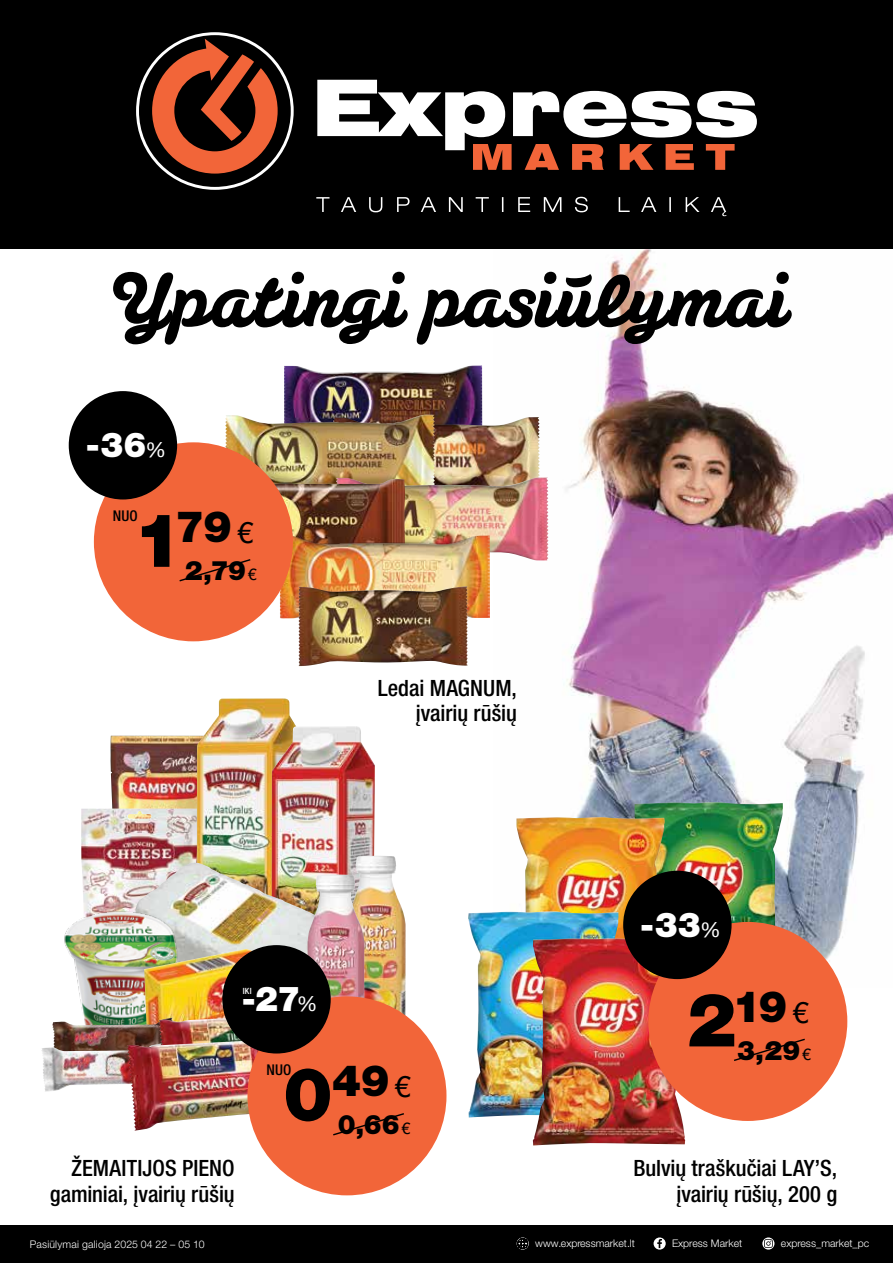
<style>
.page{position:relative;width:893px;height:1263px;background:#fff}
.page>*{position:absolute;margin:0;border:0;box-sizing:border-box;transform-origin:0 0}
.t1{font:800 73.8px "Susa";letter-spacing:.03em;color:#000}
.t2{font:900 43.35px "Helvetica Neue LT Pro";color:#000}
.t3{font:900 34.35px "Helvetica Neue LT Pro";color:#fff}
.t4{font:900 26.85px "Helvetica Neue LT Pro";color:#000}
.t5{font:500 condensed 22.5px/25.5px "Helvetica Neue LT Pro";color:#000;text-align:right}
.t6{font:500 condensed 14.85px "Helvetica Neue LT Pro";letter-spacing:.01em;color:#000}
.t7{font:300 10.5px "Helvetica Neue LT Pro";color:#fff}
.t8{font:300 10.5px "Helvetica Neue LT Pro";letter-spacing:.02em;color:#fff}
.t9{font:500 condensed 8.55px "Helvetica Neue LT Pro";color:#fff}
.s1{font-weight:400;font-size:20.7px}
.s2{font-size:74.25px}
.s3{font-weight:400;font-size:29.25px}
.s4{font-weight:400;font-size:15.9px}
</style>
<div class="page">
<img style="left:539px;top:249px;width:354px;height:739px">
<div style="left:0;top:0;width:893px;height:249px;background:#000"></div>
<svg style="left:316px;top:197px;width:13px;height:15px"></svg>
<svg style="left:341px;top:197px;width:15px;height:15px"></svg>
<svg style="left:369px;top:197px;width:13px;height:15px"></svg>
<svg style="left:397px;top:197px;width:13px;height:15px"></svg>
<svg style="left:421px;top:197px;width:15px;height:15px"></svg>
<svg style="left:449px;top:197px;width:14px;height:15px"></svg>
<svg style="left:476px;top:197px;width:13px;height:15px"></svg>
<svg style="left:502px;top:197px;width:1px;height:15px"></svg>
<svg style="left:518px;top:197px;width:12px;height:15px"></svg>
<svg style="left:544px;top:197px;width:17px;height:15px"></svg>
<svg style="left:575px;top:197px;width:13px;height:15px"></svg>
<svg style="left:619px;top:197px;width:11px;height:15px"></svg>
<svg style="left:641px;top:197px;width:15px;height:15px"></svg>
<svg style="left:669px;top:197px;width:2px;height:15px"></svg>
<svg style="left:686px;top:197px;width:13px;height:15px"></svg>
<svg style="left:711px;top:197px;width:15px;height:19px"></svg>
<svg style="left:317px;top:80px;width:440px;height:90px"></svg>
<svg style="left:136px;top:32px;width:158px;height:158px"></svg>
<div style="left:0;top:1225px;width:893px;height:38px;background:#000"></div>
<svg style="left:517px;top:1238px;width:11px;height:11px"></svg>
<svg style="left:654px;top:1237px;width:12px;height:12px"></svg>
<svg style="left:657px;top:1239px;width:5px;height:9px"></svg>
<svg style="left:762px;top:1237px;width:12px;height:12px"></svg>
<svg style="left:764px;top:1239px;width:9px;height:9px"></svg>
<img style="left:635px;top:802px;width:148px;height:126px">
<img style="left:516px;top:817px;width:149px;height:121px">
<img style="left:468px;top:911px;width:151px;height:206px">
<img style="left:533px;top:938px;width:152px;height:207px">
<img style="left:110px;top:736px;width:87px;height:72px">
<img style="left:81px;top:808px;width:116px;height:101px">
<img style="left:197px;top:698px;width:99px;height:165px">
<img style="left:272px;top:726px;width:103px;height:148px">
<img style="left:135px;top:863px;width:203px;height:91px">
<img style="left:347px;top:856px;width:59px;height:159px">
<img style="left:307px;top:874px;width:57px;height:123px">
<img style="left:64px;top:909px;width:118px;height:109px">
<img style="left:144px;top:949px;width:111px;height:69px">
<img style="left:52px;top:1018px;width:106px;height:25px">
<img style="left:41px;top:1043px;width:86px;height:49px">
<img style="left:158px;top:1008px;width:76px;height:25px">
<img style="left:127px;top:1033px;width:131px;height:98px">
<img style="left:284px;top:365px;width:198px;height:52px">
<img style="left:435px;top:417px;width:104px;height:60px">
<img style="left:225px;top:415px;width:210px;height:64px">
<img style="left:336px;top:477px;width:213px;height:84px">
<img style="left:271px;top:479px;width:134px;height:56px">
<img style="left:280px;top:535px;width:210px;height:83px">
<img style="left:298px;top:586px;width:168px;height:80px">
<div style="left:648px;top:922px;width:199px;height:199px;background:#f26539;border-radius:50%"></div>
<div style="left:623px;top:871px;width:109px;height:108px;background:#000;border-radius:50%"></div>
<svg style="left:734px;top:1038px;width:71px;height:23px"></svg>
<div style="left:247px;top:996px;width:199px;height:199px;background:#f26539;border-radius:50%"></div>
<div style="left:222px;top:945px;width:109px;height:108px;background:#000;border-radius:50%"></div>
<svg style="left:333px;top:1113px;width:71px;height:23px"></svg>
<div style="left:94px;top:442px;width:199px;height:199px;background:#f26539;border-radius:50%"></div>
<div style="left:69px;top:391px;width:108px;height:108px;background:#000;border-radius:50%"></div>
<svg style="left:179px;top:559px;width:72px;height:23px"></svg>
<svg style="left:566px;top:274px;width:26px;height:13px"></svg>
<h1 class="t1" style="left:112px;top:252px;width:675px">Ypatingi pasiulymai</h1>
<h3 class="t3" style="left:86px;top:425px;width:82px">-36<span class="s1">%</span></h3>
<p class="t6" style="left:113px;top:507px;width:26px">NUO</p>
<h2 class="t2" style="left:133px;top:501px;width:122px"><span class="s2">1</span>79 <span class="s3">€</span></h2>
<p class="t4" style="left:185px;top:555px;width:73px">2,79<span class="s4">€</span></p>
<p class="t5" style="left:378px;top:674px;width:141px">Ledai MAGNUM, įvairių rūšių</p>
<h3 class="t3" style="left:242px;top:978px;width:77px">-27<span class="s1">%</span></h3>
<p class="t9" style="left:243px;top:985px;width:10px">IKI</p>
<p class="t5" style="left:50px;top:1155px;width:186px">ŽEMAITIJOS PIENO gaminiai, įvairių rūšių</p>
<p class="t6" style="left:266px;top:1061px;width:26px">NUO</p>
<h2 class="t2" style="left:283px;top:1055px;width:129px"><span class="s2">0</span>49 <span class="s3">€</span></h2>
<p class="t4" style="left:338px;top:1109px;width:74px">0,66<span class="s4">€</span></p>
<h3 class="t3" style="left:640px;top:904px;width:82px">-33<span class="s1">%</span></h3>
<h2 class="t2" style="left:687px;top:980px;width:123px"><span class="s2">2</span>19 <span class="s3">€</span></h2>
<p class="t4" style="left:737px;top:1034px;width:76px">3,29<span class="s4">€</span></p>
<p class="t5" style="left:633px;top:1155px;width:205px">Bulvių traškučiai LAY’S, įvairių rūšių, 200 g</p>
<p class="t8" style="left:30px;top:1238px;width:176px">Pasiūlymai galioja 2025 04 22 – 05 10</p>
<p class="t7" style="left:535px;top:1237px;width:101px">www.expressmarket.lt</p>
<p class="t7" style="left:672px;top:1237px;width:72px">Express Market</p>
<p class="t7" style="left:781px;top:1237px;width:90px">express_market_pc</p>
</div>
